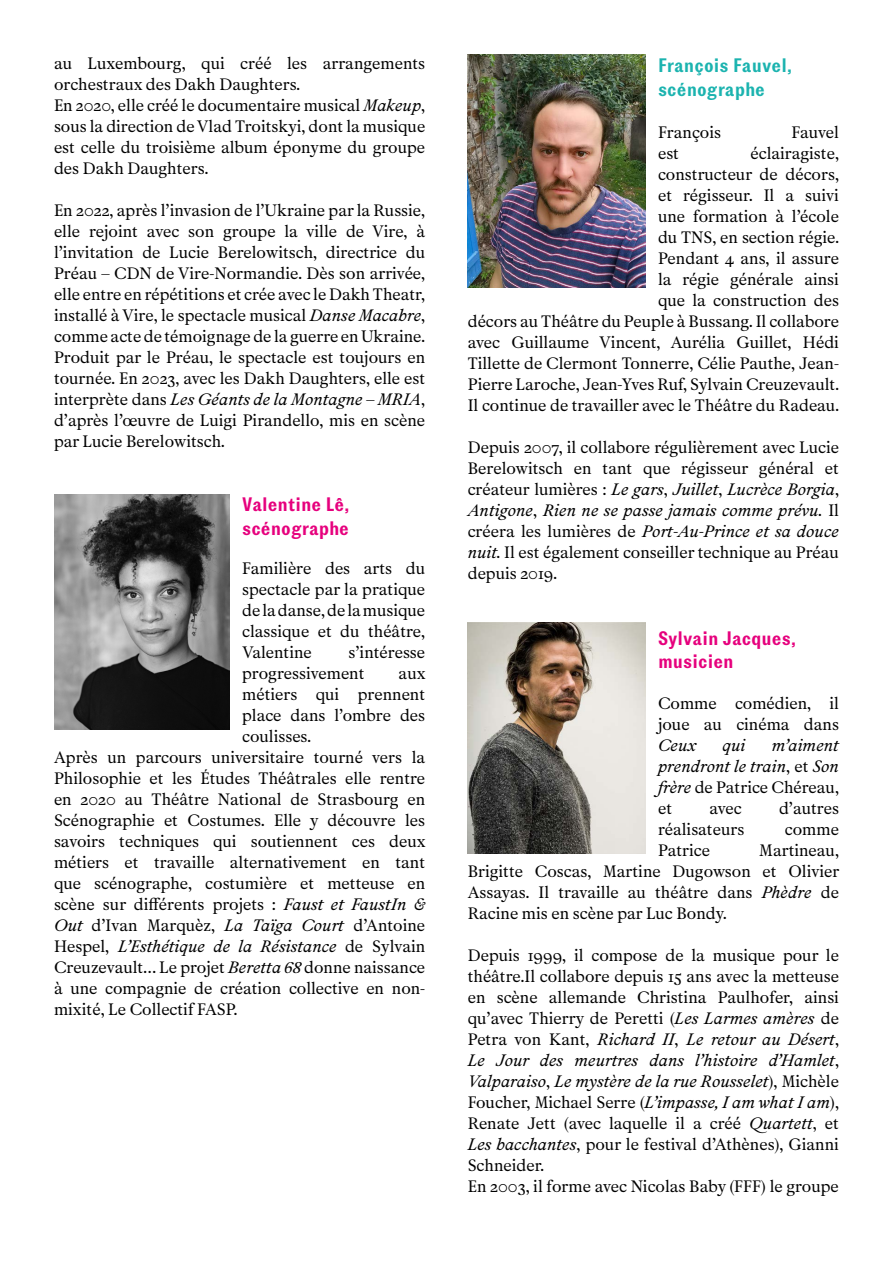
<style>
.page{position:relative;width:893px;height:1263px;background:#fff}
.page>*{position:absolute;margin:0;border:0;box-sizing:border-box;transform-origin:0 0}
.t1{font:600 19.5px/23.4px "Grammar";color:#e6007d}
.t2{font:600 19.5px/23.4px "Grammar";color:#1bb3af}
.t3{font:16.5px/21px "Mercure";color:#000}
.t4{font:italic 16.5px/21px "Mercure";color:#000;text-align:justify}
.s1{font-style:italic}
.s2{font-style:normal}
</style>
<div class="page">
<img style="left:468px;top:622px;width:177px;height:231px">
<img style="left:54px;top:495px;width:175px;height:235px">
<img style="left:468px;top:54px;width:177px;height:234px">
<p class="t3" style="left:54px;top:53px;width:373px">au Luxembourg, qui créé les arrangements orchestraux des Dakh Daughters.<br>En 2020, elle créé le documentaire musical <span class="s1">Makeup</span>, sous la direction de Vlad Troitskyi, dont la musique est celle du troisième album éponyme du groupe des Dakh Daughters.</p>
<p class="t3" style="left:54px;top:200px;width:373px;text-align:justify">En 2022, après l’invasion de l’Ukraine par la Russie, elle rejoint avec son groupe la ville de Vire, à l’invitation de Lucie Berelowitsch, directrice du Préau – CDN de Vire-Normandie. Dès son arrivée, elle entre en répétitions et crée avec le Dakh Theatr, installé à Vire, le spectacle musical <span class="s1">Danse Macabre</span>, comme acte de témoignage de la guerre en Ukraine.<br>Produit par le Préau, le spectacle est toujours en tournée. En 2023, avec les Dakh Daughters, elle est interprète dans <span class="s1">Les Géants de la Montagne – MRIA</span>, d’après l’œuvre de Luigi Pirandello, mis en scène par Lucie Berelowitsch.</p>
<p class="t1" style="left:242px;top:493px;width:109px">Valentine Lê, scénographe</p>
<p class="t3" style="left:242px;top:558px;width:185px;text-align:justify">Familière des arts du spectacle par la pratique de la danse, de la musique classique et du théâtre, Valentine</p>
<p class="t3" style="left:242px;top:642px;width:185px;text-indent:106px">s’intéresse progressivement</p>
<p class="t3" style="left:399px;top:663px;width:29px">aux</p>
<p class="t3" style="left:242px;top:684px;width:185px">métiers qui prennent</p>
<p class="t3" style="left:242px;top:705px;width:185px">place dans l’ombre des</p>
<p class="t3" style="left:242px;top:726px;width:71px">coulisses.</p>
<p class="t3" style="left:54px;top:747px;width:373px">Après un parcours universitaire tourné vers la</p>
<p class="t3" style="left:54px;top:768px;width:373px">Philosophie et les Études Théâtrales elle rentre</p>
<p class="t3" style="left:54px;top:789px;width:373px">en 2020 au Théâtre National de Strasbourg en</p>
<p class="t3" style="left:54px;top:810px;width:373px">Scénographie et Costumes. Elle y découvre les</p>
<p class="t3" style="left:54px;top:831px;width:373px">savoirs techniques qui soutiennent ces deux</p>
<p class="t3" style="left:54px;top:852px;width:373px">métiers et travaille alternativement en tant</p>
<p class="t3" style="left:54px;top:873px;width:373px">que scénographe, costumière et metteuse en</p>
<p class="t3" style="left:54px;top:894px;width:373px">scène sur différents projets : <span class="s1">Faust et FaustIn &amp;</span></p>
<p class="t3" style="left:54px;top:915px;width:373px"><span class="s1">Out</span> d’Ivan Marquèz, <span class="s1">La Taïga Court</span> d’Antoine</p>
<p class="t4" style="left:54px;top:936px;width:373px"><span class="s2">Hespel,</span> L’Esthétique de la Résistance <span class="s2">de Sylvain</span></p>
<p class="t3" style="left:54px;top:957px;width:373px">Creuzevault… Le projet <span class="s1">Beretta 68</span> donne naissance</p>
<p class="t3" style="left:54px;top:978px;width:373px">à une compagnie de création collective en non-</p>
<p class="t3" style="left:54px;top:999px;width:185px">mixité, Le Collectif FASP.</p>
<p class="t2" style="left:658px;top:54px;width:136px">François Fauvel, scénographe</p>
<p class="t3" style="left:658px;top:122px;width:65px">François</p>
<p class="t3" style="left:791px;top:122px;width:49px">Fauvel</p>
<p class="t3" style="left:658px;top:143px;width:23px">est</p>
<p class="t3" style="left:468px;top:143px;width:373px;text-align:right">éclairagiste,<br>constructeur de décors,<br>et régisseur. Il a suivi<br>une formation à l’école<br>du TNS, en section régie.<br>Pendant 4 ans, il assure<br>la régie générale ainsi<br>que la construction des<br>décors au Théâtre du Peuple à Bussang. Il collabore avec Guillaume Vincent, Aurélia Guillet, Hédi Tillette de Clermont Tonnerre, Célie Pauthe, Jean-Pierre Laroche, Jean-Yves Ruf, Sylvain Creuzevault.<br>Il continue de travailler avec le Théâtre du Radeau.</p>
<p class="t3" style="left:468px;top:437px;width:373px;text-align:justify">Depuis 2007, il collabore régulièrement avec Lucie Berelowitsch en tant que régisseur général et créateur lumières : <span class="s1">Le gars</span>, <span class="s1">Juillet</span>, <span class="s1">Lucrèce Borgia</span>, <span class="s1">Antigone</span>, <span class="s1">Rien ne se passe jamais comme prévu.</span> Il créera les lumières de <span class="s1">Port-Au-Prince et sa douce nuit.</span> Il est également conseiller technique au Préau depuis 2019.</p>
<p class="t1" style="left:658px;top:627px;width:140px">Sylvain Jacques, musicien</p>
<p class="t3" style="left:658px;top:693px;width:182px">Comme comédien, il joue au cinéma dans</p>
<p class="t4" style="left:658px;top:735px;width:40px">Ceux</p>
<p class="t4" style="left:722px;top:735px;width:25px">qui</p>
<p class="t4" style="left:658px;top:735px;width:182px;text-indent:114px">m’aiment prendront le train<span class="s2">, et</span> Son frère <span class="s2">de Patrice Chéreau, et</span></p>
<p class="t3" style="left:709px;top:798px;width:34px">avec</p>
<p class="t3" style="left:779px;top:798px;width:61px">d’autres</p>
<p class="t3" style="left:658px;top:819px;width:88px">réalisateurs</p>
<p class="t3" style="left:785px;top:819px;width:56px">comme</p>
<p class="t3" style="left:658px;top:840px;width:54px">Patrice</p>
<p class="t3" style="left:468px;top:840px;width:373px;text-align:justify;text-indent:291px">Martineau, Brigitte Coscas, Martine Dugowson et Olivier Assayas. Il travaille au théâtre dans <span class="s1">Phèdre</span> de Racine mis en scène par Luc Bondy.</p>
<p class="t3" style="left:468px;top:945px;width:373px">Depuis 1999, il compose de la musique pour le théâtre.Il collabore depuis 15 ans avec la metteuse en scène allemande Christina Paulhofer, ainsi qu’avec Thierry de Peretti (<span class="s1">Les Larmes amères</span> de Petra von Kant, <span class="s1">Richard II</span>, <span class="s1">Le retour au Désert</span>, <span class="s1">Le Jour des meurtres dans l’histoire d’Hamlet</span>, <span class="s1">Valparaiso</span>, <span class="s1">Le mystère de la rue Rousselet</span>), Michèle Foucher, Michael Serre (<span class="s1">L’impasse, I am what I am</span>), Renate Jett (avec laquelle il a créé <span class="s1">Quartett</span>, et <span class="s1">Les bacchantes</span>, pour le festival d’Athènes), Gianni Schneider.<br>En 2003, il forme avec Nicolas Baby (FFF) le groupe</p>
</div>
